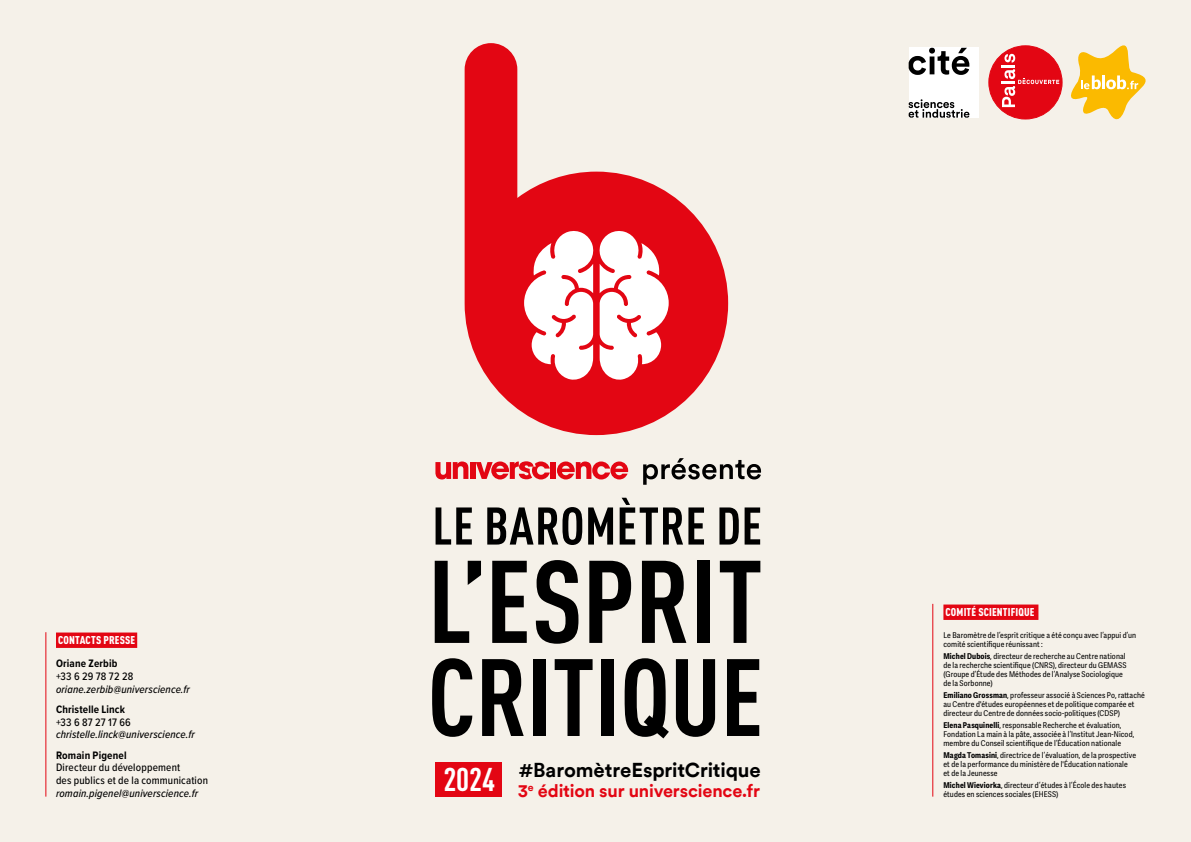
<style>
.page{position:relative;width:1191px;height:842px;background:#f5f1e9}
.page>*{position:absolute;margin:0;border:0;box-sizing:border-box;transform-origin:0 0}
.t1{font:700 condensed 115.4px "DIN Pro";color:#000}
.t2{font:700 condensed 107.9px "DIN Pro";color:#000}
.t3{font:700 condensed 52.1px "DIN Pro";letter-spacing:.01em;color:#000}
.t4{font:700 condensed 32.5px "DIN Pro";color:#fff}
.t5{font:700 20.1px "CSI Circular TT";letter-spacing:-.005em;color:#000}
.t6{font:700 17.9px "CSI Circular TT";letter-spacing:-.01em;color:#e30613}
.t7{font:italic 500 11.2px "Proxima Nova Cond";letter-spacing:.01em;color:#000}
.t8{font:500 11.2px/12.6px "Proxima Nova Cond";letter-spacing:.015em;color:#000}
.t9{font:700 11.2px "Proxima Nova Cond";letter-spacing:.015em;color:#000}
.t10{font:900 condensed 11.2px "DIN Pro";letter-spacing:.015em;color:#fff}
.t11{font:8px/9px "Adelle Sans Cnd";letter-spacing:.015em;color:#000}
.s1{font-weight:700}
</style>
<div class="page">
<div style="left:943px;top:604px;width:95px;height:16px;background:#e30613"></div>
<div style="left:988px;top:46px;width:74px;height:73px;background:#e30613;border-radius:50%"></div>
<div style="left:988px;top:46px;width:74px;height:73px;border:1px solid #e30613;border-radius:50%"></div>
<svg style="left:1001px;top:54px;width:58px;height:53px"></svg>
<svg style="left:1071px;top:45px;width:75px;height:75px"></svg>
<div style="left:908px;top:48px;width:70px;height:69px;background:#fff"></div>
<svg style="left:908px;top:48px;width:61px;height:27px"></svg>
<svg style="left:908px;top:99px;width:61px;height:19px"></svg>
<hr style="left:932px;top:604px;width:1px;height:193px;background:#e30613">
<hr style="left:45px;top:632px;width:1px;height:165px;background:#e30613">
<div style="left:56px;top:632px;width:81px;height:16px;background:#e30613"></div>
<svg style="left:464px;top:43px;width:264px;height:392px"></svg>
<svg style="left:551px;top:314px;width:25px;height:23px"></svg>
<svg style="left:616px;top:314px;width:25px;height:23px"></svg>
<svg style="left:643px;top:458px;width:118px;height:27px"></svg>
<svg style="left:435px;top:461px;width:33px;height:18px"></svg>
<div style="left:470px;top:462px;width:5px;height:17px;background:#e30613"></div>
<div style="left:551px;top:462px;width:5px;height:17px;background:#e30613"></div>
<svg style="left:557px;top:461px;width:71px;height:18px"></svg>
<svg style="left:476px;top:461px;width:74px;height:18px"></svg>
<div style="left:435px;top:762px;width:67px;height:35px;background:#e30613"></div>
<h3 class="t10" style="left:58px;top:632px;width:79px">CONTACTS PRESSE</h3>
<h3 class="t9" style="left:56px;top:655px;width:63px">Oriane Zerbib</h3>
<h3 class="t8" style="left:56px;top:669px;width:79px">+33 6 29 78 72 28</h3>
<h3 class="t7" style="left:56px;top:680px;width:135px">oriane.zerbib@universcience.fr</h3>
<h3 class="t9" style="left:56px;top:701px;width:71px">Christelle Linck</h3>
<h3 class="t8" style="left:56px;top:715px;width:76px">+33 6 87 27 17 66</h3>
<h3 class="t7" style="left:56px;top:726px;width:140px">christelle.linck@universcience.fr</h3>
<h3 class="t9" style="left:56px;top:747px;width:72px">Romain Pigenel</h3>
<h3 class="t8" style="left:56px;top:761px;width:153px">Directeur du développement<br>des publics et de la communication</h3>
<h3 class="t7" style="left:56px;top:785px;width:144px">romain.pigenel@universcience.fr</h3>
<h3 class="t3" style="left:432px;top:487px;width:331px">LE BAROMÈTRE DE</h3>
<h1 class="t1" style="left:428px;top:515px;width:336px">L’ESPRIT</h1>
<h2 class="t2" style="left:428px;top:616px;width:337px">CRITIQUE</h2>
<h3 class="t4" style="left:443px;top:755px;width:53px">2024</h3>
<h3 class="t5" style="left:519px;top:756px;width:243px">#BaromètreEspritCritique</h3>
<h3 class="t6" style="left:518px;top:778px;width:244px">3<sup>e</sup> édition sur universcience.fr</h3>
<h3 class="t10" style="left:945px;top:604px;width:91px">COMITÉ SCIENTIFIQUE</h3>
<p class="t11" style="left:943px;top:631px;width:194px">Le Baromètre de l’esprit critique a été conçu avec l’appui d’un comité scientifique réunissant :</p>
<p class="t11" style="left:943px;top:652px;width:185px"><span class="s1">Michel Dubois</span>, directeur de recherche au Centre national de la recherche scientifique (CNRS), directeur du GEMASS (Groupe d’Étude des Méthodes de l’Analyse Sociologique de la Sorbonne)</p>
<p class="t11" style="left:943px;top:691px;width:203px"><span class="s1">Emiliano Grossman</span>, professeur associé à Sciences Po, rattaché au Centre d'études européennes et de politique comparée et directeur du Centre de données socio-politiques (CDSP)</p>
<p class="t11" style="left:943px;top:721px;width:192px"><span class="s1">Elena Pasquinelli</span>, responsable Recherche et évaluation,<br>Fondation La main à la pâte, associée à l’Institut Jean-Nicod, membre du Conseil scientifique de l’Éducation nationale</p>
<p class="t11" style="left:943px;top:751px;width:194px"><span class="s1">Magda Tomasini</span>, directrice de l’évaluation, de la prospective et de la performance du ministère de l'Éducation nationale et de la Jeunesse</p>
<p class="t11" style="left:943px;top:780px;width:184px"><span class="s1">Michel Wieviorka</span>, directeur d’études à l’École des hautes études en sciences sociales (EHESS)</p>
</div>
